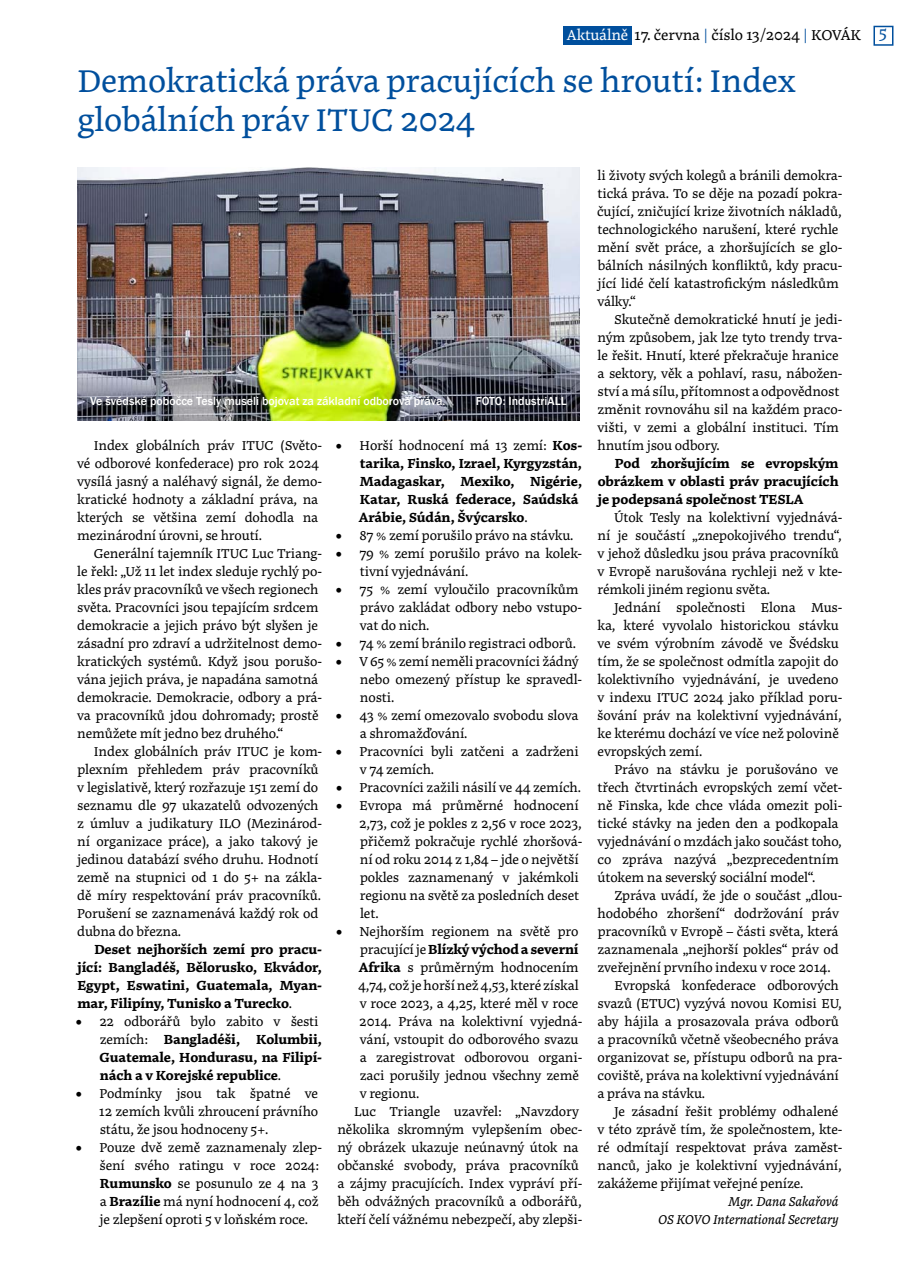
<style>
.page{position:relative;width:915px;height:1276px;background:#fff}
.page>*{position:absolute;margin:0;border:0;box-sizing:border-box;transform-origin:0 0}
.t1{font:33px/39px "Noort";letter-spacing:-.01em;color:#004f9d}
.t2{font:16.5px "Noort";color:#004f9d}
.t3{font:15px "Noort";letter-spacing:-.01em;color:#000}
.t4{font:13.5px/18px "Noort";letter-spacing:-.01em;color:#000}
.t5{font:700 13.5px/18px "Noort";letter-spacing:-.01em;color:#000;text-align:justify}
.t6{font:italic 13.5px/18px "Noort";letter-spacing:-.01em;color:#000;text-align:right}
.t7{font:500 12px "Franklin Gothic";color:#fff}
.s1{color:#fff}
.s2{color:#004f9d}
.s3{font-weight:400}
.s4{font-weight:700}
</style>
<div class="page">
<div style="left:873px;top:26px;width:20px;height:20px;border:2px solid #004f9d"></div>
<img style="left:77px;top:168px;width:502px;height:252px">
<div style="left:563px;top:26px;width:68px;height:19px;background:#004f9d"></div>
<p class="t3" style="left:566px;top:26px;width:296px"><span class="s1">Aktuálně</span> 17. června <span class="s2">|</span> číslo 13/2024 <span class="s2">|</span> KOVÁK</p>
<h1 class="t1" style="left:77px;top:61px;width:719px">Demokratická práva pracujících se hroutí: Index globálních práv ITUC 2024</h1>
<p class="t7" style="left:90px;top:393px;width:357px">Ve švédské pobočce Tesly museli bojovat za základní odborová práva.</p>
<p class="t7" style="left:475px;top:393px;width:92px">FOTO: IndustriALL</p>
<p class="t4" style="left:77px;top:436px;width:246px;text-indent:17px">Index globálních práv ITUC (Světo&shy;vé odborové konfederace) pro rok 2024 vysílá jasný a naléhavý signál, že demo&shy;kratické hodnoty a základní práva, na kterých se většina zemí dohodla na mezinárodní úrovni, se hroutí.</p>
<p class="t4" style="left:77px;top:544px;width:246px;text-indent:17px">Generální tajemník ITUC Luc Triang&shy;le řekl: „Už 11 let index sleduje rychlý po&shy;kles práv pracovníků ve všech regionech světa. Pracovníci jsou tepajícím srdcem demokracie a jejich právo být slyšen je zásadní pro zdraví a udržitelnost demo&shy;kratických systémů. Když jsou porušo&shy;vána jejich práva, je napadána samotná demokracie. Demokracie, odbory a prá&shy;va pracovníků jdou dohromady; prostě nemůžete mít jedno bez druhého.“</p>
<p class="t4" style="left:77px;top:742px;width:246px;text-indent:17px">Index globálních práv ITUC je kom&shy;plexním přehledem práv pracovníků v legislativě, který rozřazuje 151 zemí do seznamu dle 97 ukazatelů odvozených z úmluv a judikatury ILO (Mezinárod&shy;ní organizace práce), a jako takový je jedinou databází svého druhu. Hodnotí země na stupnici od 1 do 5+ na zákla&shy;dě míry respektování práv pracovníků.<br>Porušení se zaznamenává každý rok od dubna do března.</p>
<p class="t5" style="left:77px;top:940px;width:246px;text-indent:17px">Deset nejhorších zemí pro pracu&shy;jící: Bangladéš, Bělorusko, Ekvádor, Egypt, Eswatini, Guatemala, Myan&shy;mar, Filipíny, Tunisko a Turecko<span class="s3">.</span></p>
<p class="t5" style="left:99px;top:1012px;width:224px;text-align:left;text-indent:-24px"><span class="s3">• 22 odborářů bylo zabito v šesti zemích:</span> Bangladéši, Kolumbii,<br>Guatemale, Hondurasu, na Filipí&shy;nách a v Korejské republice<span class="s3">.</span></p>
<p class="t4" style="left:99px;top:1084px;width:221px;text-align:justify;text-indent:-24px">• Podmínky jsou tak špatné ve 12 zemích kvůli zhroucení právního státu, že jsou hodnoceny 5+.</p>
<p class="t4" style="left:99px;top:1138px;width:224px;text-indent:-24px">• Pouze dvě země zaznamenaly zlep&shy;šení svého ratingu v roce 2024:<br><span class="s4">Rumunsko</span> se posunulo ze 4 na 3 a <span class="s4">Brazílie</span> má nyní hodnocení 4, což je zlepšení oproti 5 v loňském roce.</p>
<p class="t5" style="left:359px;top:436px;width:225px;text-align:left;text-indent:-24px"><span class="s3">• Horší hodnocení má 13 zemí:</span> Kos&shy;tarika, Finsko, Izrael, Kyrgyzstán,<br>Madagaskar, Mexiko, Nigérie,<br>Katar, Ruská federace, Saúdská<br>Arábie, Súdán, Švýcarsko<span class="s3">.</span></p>
<p class="t4" style="left:335px;top:526px;width:240px">• 87 % zemí porušilo právo na stávku.</p>
<p class="t4" style="left:360px;top:544px;width:224px;text-indent:-25px">• 79 % zemí porušilo právo na kolek&shy;tivní vyjednávání.</p>
<p class="t4" style="left:359px;top:580px;width:224px;text-indent:-24px">• 75 % zemí vyloučilo pracovníkům právo zakládat odbory nebo vstupo&shy;vat do nich.</p>
<p class="t4" style="left:335px;top:634px;width:242px">• 74 % zemí bránilo registraci odborů.</p>
<p class="t4" style="left:360px;top:652px;width:224px;text-indent:-25px">• V 65 % zemí neměli pracovníci žádný nebo omezený přístup ke spravedl&shy;nosti.</p>
<p class="t4" style="left:360px;top:706px;width:220px;text-indent:-25px">• 43 % zemí omezovalo svobodu slova a shromažďování.</p>
<p class="t4" style="left:359px;top:742px;width:220px;text-indent:-24px">• Pracovníci byli zatčeni a zadrženi v 74 zemích.</p>
<p class="t4" style="left:335px;top:778px;width:247px">• Pracovníci zažili násilí ve 44 zemích.</p>
<p class="t4" style="left:359px;top:796px;width:224px;text-indent:-24px">• Evropa má průměrné hodnocení<br>2,73, což je pokles z 2,56 v roce 2023, přičemž pokračuje rychlé zhoršová&shy;ní od roku 2014 z 1,84 – jde o největší pokles zaznamenaný v jakémkoli regionu na světě za posledních deset let.</p>
<p class="t4" style="left:335px;top:922px;width:244px">• Nejhorším regionem na světě pro</p>
<p class="t5" style="left:360px;top:940px;width:220px"><span class="s3">pracující je</span> Blízký východ a severní</p>
<p class="t4" style="left:359px;top:958px;width:221px"><span class="s4">Afrika</span> s průměrným hodnocením</p>
<p class="t4" style="left:358px;top:976px;width:222px">4,74, což je horší než 4,53, které získal</p>
<p class="t4" style="left:359px;top:994px;width:220px">v roce 2023, a 4,25, které měl v roce</p>
<p class="t4" style="left:359px;top:1012px;width:224px">2014. Práva na kolektivní vyjedná-</p>
<p class="t4" style="left:359px;top:1030px;width:220px">vání, vstoupit do odborového svazu</p>
<p class="t4" style="left:360px;top:1048px;width:224px">a zaregistrovat odborovou organi-</p>
<p class="t4" style="left:360px;top:1066px;width:220px">zaci porušily jednou všechny země</p>
<p class="t4" style="left:359px;top:1084px;width:61px">v regionu.</p>
<p class="t4" style="left:354px;top:1102px;width:226px">Luc Triangle uzavřel: „Navzdory</p>
<p class="t4" style="left:337px;top:1120px;width:246px">několika skromným vylepšením obec-</p>
<p class="t4" style="left:337px;top:1138px;width:242px">ný obrázek ukazuje neúnavný útok na</p>
<p class="t4" style="left:337px;top:1156px;width:243px">občanské svobody, práva pracovníků</p>
<p class="t4" style="left:337px;top:1174px;width:246px">a zájmy pracujících. Index vypráví pří-</p>
<p class="t4" style="left:337px;top:1192px;width:245px">běh odvážných pracovníků a odborářů,</p>
<p class="t4" style="left:337px;top:1210px;width:246px">kteří čelí vážnému nebezpečí, aby zlepši-</p>
<p class="t4" style="left:597px;top:166px;width:247px">li životy svých kolegů a bránili demokra&shy;tická práva. To se děje na pozadí pokra&shy;čující, zničující krize životních nákladů, technologického narušení, které rychle mění svět práce, a zhoršujících se glo&shy;bálních násilných konfliktů, kdy pracu&shy;jící lidé čelí katastrofickým následkům války.“</p>
<p class="t4" style="left:597px;top:310px;width:246px;text-indent:17px">Skutečně demokratické hnutí je jedi&shy;ným způsobem, jak lze tyto trendy trva&shy;le řešit. Hnutí, které překračuje hranice a sektory, věk a pohlaví, rasu, nábožen&shy;ství a má sílu, přítomnost a odpovědnost změnit rovnováhu sil na každém praco&shy;višti, v zemi a globální instituci. Tím hnutím jsou odbory.</p>
<p class="t5" style="left:597px;top:454px;width:242px;text-indent:17px">Pod zhoršujícím se evropským obrázkem v oblasti práv pracujících je podepsaná společnost TESLA</p>
<p class="t4" style="left:597px;top:508px;width:246px;text-indent:17px">Útok Tesly na kolektivní vyjednává&shy;ní je součástí „znepokojivého trendu“, v jehož důsledku jsou práva pracovníků v Evropě narušována rychleji než v kte&shy;rémkoli jiném regionu světa.</p>
<p class="t4" style="left:597px;top:598px;width:246px;text-indent:17px">Jednání společnosti Elona Mus&shy;ka, které vyvolalo historickou stávku ve svém výrobním závodě ve Švédsku tím, že se společnost odmítla zapojit do kolektivního vyjednávání, je uvedeno v indexu ITUC 2024 jako příklad poru&shy;šování práv na kolektivní vyjednávání, ke kterému dochází ve více než polovině evropských zemí.</p>
<p class="t4" style="left:597px;top:760px;width:246px;text-indent:17px">Právo na stávku je porušováno ve třech čtvrtinách evropských zemí včet&shy;ně Finska, kde chce vláda omezit poli&shy;tické stávky na jeden den a podkopala vyjednávání o mzdách jako součást toho, co zpráva nazývá „bezprecedentním útokem na severský sociální model“.</p>
<p class="t4" style="left:614px;top:886px;width:229px">Zpráva uvádí, že jde o součást „dlou-</p>
<p class="t4" style="left:597px;top:904px;width:243px">hodobého zhoršení“ dodržování práv</p>
<p class="t4" style="left:597px;top:922px;width:242px">pracovníků v Evropě – části světa, která</p>
<p class="t4" style="left:597px;top:940px;width:243px">zaznamenala „nejhorší pokles“ práv od</p>
<p class="t4" style="left:597px;top:958px;width:234px">zveřejnění prvního indexu v roce 2014.</p>
<p class="t4" style="left:614px;top:976px;width:226px">Evropská konfederace odborových</p>
<p class="t4" style="left:597px;top:994px;width:246px">svazů (ETUC) vyzývá novou Komisi EU,</p>
<p class="t4" style="left:597px;top:1012px;width:243px">aby hájila a prosazovala práva odborů</p>
<p class="t4" style="left:597px;top:1030px;width:242px">a pracovníků včetně všeobecného práva</p>
<p class="t4" style="left:597px;top:1048px;width:246px">organizovat se, přístupu odborů na pra-</p>
<p class="t4" style="left:597px;top:1066px;width:243px">coviště, práva na kolektivní vyjednávání</p>
<p class="t4" style="left:597px;top:1084px;width:109px">a práva na stávku.</p>
<p class="t4" style="left:614px;top:1102px;width:226px">Je zásadní řešit problémy odhalené</p>
<p class="t4" style="left:597px;top:1120px;width:246px">v této zprávě tím, že společnostem, kte-</p>
<p class="t4" style="left:597px;top:1138px;width:246px">ré odmítají respektovat práva zaměst-</p>
<p class="t4" style="left:597px;top:1156px;width:246px">nanců, jako je kolektivní vyjednávání,</p>
<p class="t4" style="left:597px;top:1174px;width:207px">zakážeme přijímat veřejné peníze.</p>
<p class="t6" style="left:657px;top:1192px;width:182px">Mgr. Dana Sakařová<br>OS KOVO International Secretary</p>
<p class="t2" style="left:878px;top:23px;width:10px">5</p>
</div>
